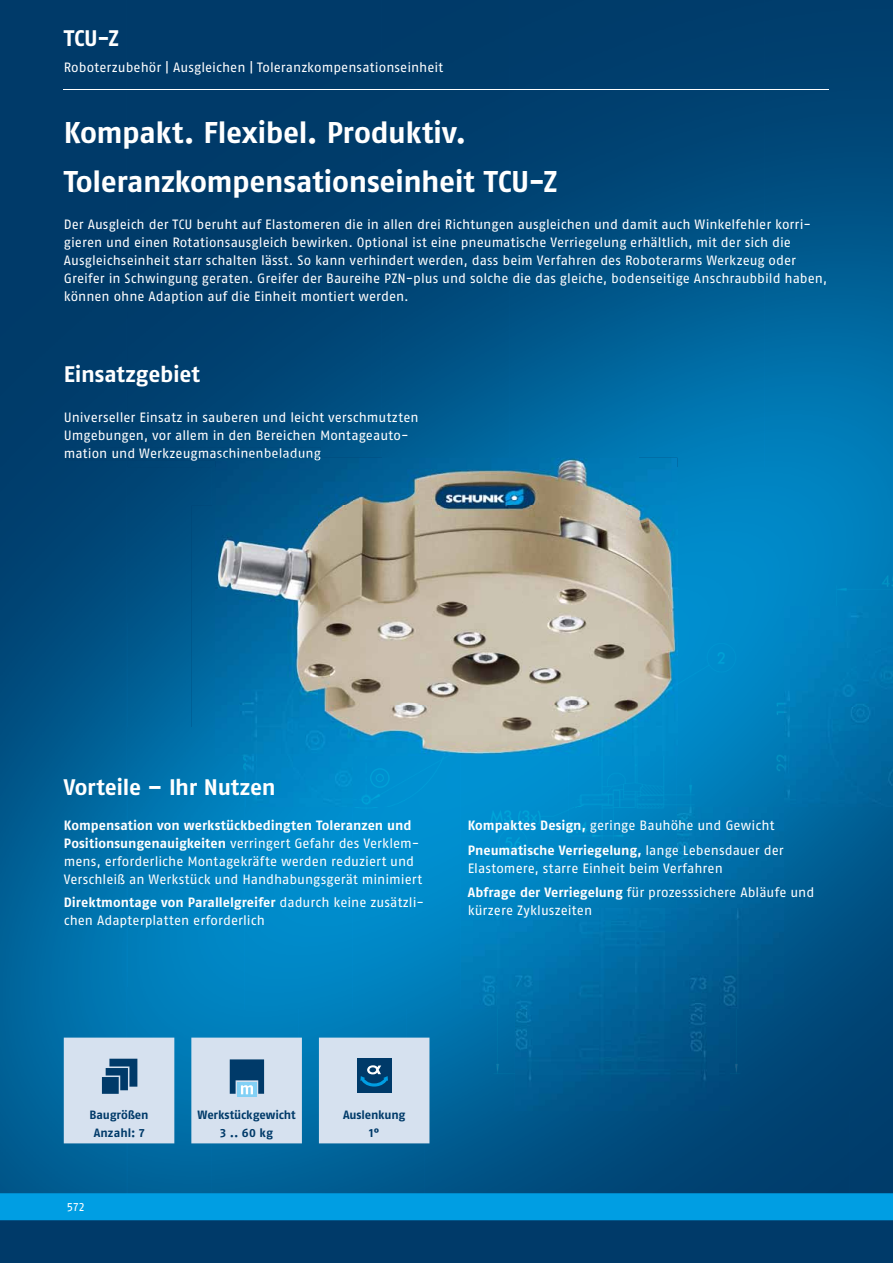
<style>
.page{position:relative;width:893px;height:1263px;background:#fff}
.page>*{position:absolute;margin:0;border:0;box-sizing:border-box;transform-origin:0 0}
.t1{font:700 30px/49.3px "SCHUNK Fago Pro";letter-spacing:-.015em;color:#fff}
.t2{font:700 22.5px "SCHUNK Fago Pro";letter-spacing:-.01em;color:#fff}
.t3{font:13.5px/18px "SCHUNK Fago Pro";color:#fff}
.t4{font:700 12px/18px "SCHUNK Fago Pro";letter-spacing:-.01em;color:#003a69;text-align:center}
.t5{font:12px "SCHUNK Fago Pro";color:#fff}
.s1{font-weight:700}
</style>
<div class="page">
<img style="left:0;top:0;width:893px;height:311px">
<div style="left:0;top:311px;width:255px;height:156px;background:#003e6d"></div>
<img style="left:255px;top:311px;width:383px;height:147px">
<img style="left:638px;top:311px;width:255px;height:156px">
<img style="left:0;top:467px;width:127px;height:726px">
<img style="left:127px;top:467px;width:85px;height:260px">
<img style="left:212px;top:467px;width:4px;height:39px">
<img style="left:677px;top:467px;width:216px;height:341px">
<img style="left:127px;top:727px;width:64px;height:260px">
<img style="left:127px;top:987px;width:85px;height:206px">
<img style="left:212px;top:1110px;width:681px;height:83px">
<img style="left:65px;top:448px;width:256px;height:12px">
<div style="left:0;top:1202px;width:893px;height:61px;background:#003a69"></div>
<div style="left:0;top:1193px;width:893px;height:27px;background:#009ee3"></div>
<img style="left:191px;top:506px;width:54px;height:503px">
<img style="left:245px;top:755px;width:432px;height:53px">
<img style="left:245px;top:808px;width:648px;height:201px">
<img style="left:191px;top:1009px;width:702px;height:101px">
<hr style="left:64px;top:89px;width:765px;height:1px;background:#fff">
<img style="left:216px;top:458px;width:461px;height:297px">
<img style="left:216px;top:458px;width:105px;height:2px">
<svg style="left:64px;top:1037px;width:365px;height:106px;background:#b0c9de"></svg>
<h2 class="t2" style="left:64px;top:24px;width:57px">TCU-Z</h2>
<p class="t3" style="left:64px;top:59px;width:381px">Roboterzubehör | Ausgleichen | Toleranzkompensationseinheit</p>
<h1 class="t1" style="left:64px;top:108px;width:495px">Kompakt. Flexibel. Produktiv.<br>Toleranzkompensationseinheit TCU-Z</h1>
<p class="t3" style="left:64px;top:215px;width:765px">Der Ausgleich der TCU beruht auf Elastomeren die in allen drei Richtungen ausgleichen und damit auch Winkelfehler korri&shy;gieren und einen Rotationsausgleich bewirken. Optional ist eine pneumatische Verriegelung erhältlich, mit der sich die Ausgleichseinheit starr schalten lässt. So kann verhindert werden, dass beim Verfahren des Roboterarms Werkzeug oder Greifer in Schwingung geraten. Greifer der Baureihe PZN-plus und solche die das gleiche, bodenseitige Anschraubbild haben, können ohne Adaption auf die Einheit montiert werden.</p>
<h2 class="t2" style="left:64px;top:361px;width:138px">Einsatzgebiet</h2>
<p class="t3" style="left:64px;top:408px;width:356px">Universeller Einsatz in sauberen und leicht verschmutzten<br>Umgebungen, vor allem in den Bereichen Montageauto&shy;mation und Werkzeugmaschinenbeladung</p>
<h2 class="t2" style="left:64px;top:773px;width:213px">Vorteile – Ihr Nutzen</h2>
<p class="t3" style="left:64px;top:816px;width:360px"><span class="s1">Kompensation von werkstückbedingten Toleranzen und Positionsungenauigkeiten</span> verringert Gefahr des Verklem&shy;mens, erforderliche Montagekräfte werden reduziert und Verschleiß an Werkstück und Handhabungsgerät minimiert</p>
<p class="t3" style="left:64px;top:894px;width:362px"><span class="s1">Direktmontage von Parallelgreifer</span> dadurch keine zusätzli&shy;chen Adapterplatten erforderlich</p>
<p class="t3" style="left:468px;top:812px;width:317px;line-height:25.5px"><span class="s1">Kompaktes Design,</span> geringe Bauhöhe und Gewicht<br><span class="s1">Pneumatische Verriegelung,</span> lange Lebensdauer der</p>
<p class="t3" style="left:468px;top:857px;width:348px;line-height:23.5px">Elastomere, starre Einheit beim Verfahren<br><span class="s1">Abfrage der Verriegelung</span> für prozesssichere Abläufe und</p>
<p class="t3" style="left:468px;top:901px;width:126px">kürzere Zykluszeiten</p>
<p class="t4" style="left:90px;top:1106px;width:61px">Baugrößen<br>Anzahl: 7</p>
<p class="t4" style="left:198px;top:1106px;width:100px">Werkstückgewicht<br>3 .. 60 kg</p>
<p class="t4" style="left:343px;top:1106px;width:64px">Auslenkung<br>1°</p>
<p class="t5" style="left:67px;top:1199px;width:19px">572</p>
</div>
